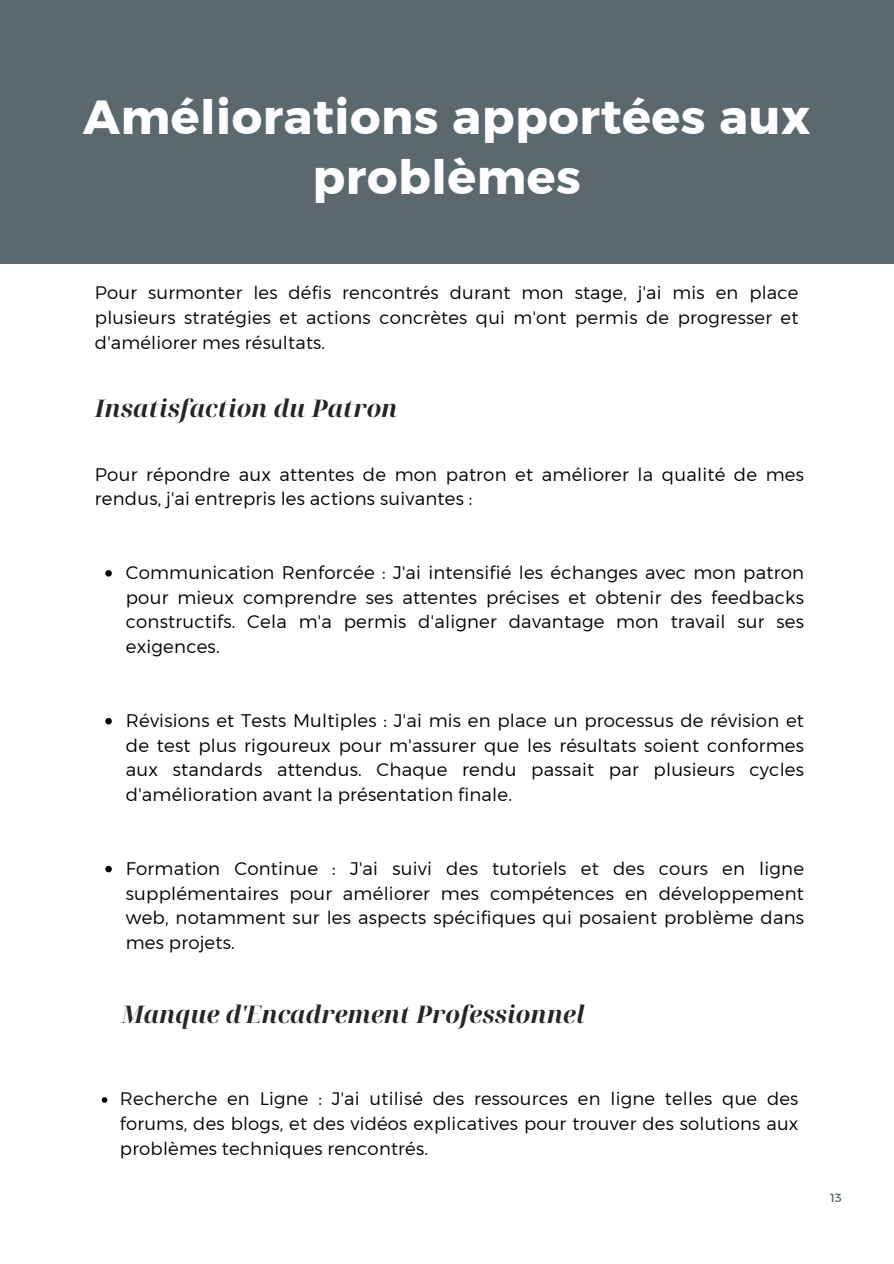
<style>
.page{position:relative;width:894px;height:1264px;background:#fff}
.page>*{position:absolute;margin:0;border:0;box-sizing:border-box;transform-origin:0 0}
.t1{font:47.7px/59.7px "Kief Montaser Bold";letter-spacing:.01em;color:#fff;text-align:center}
.t2{font:italic 700 24.3px "Noto Serif Display";color:#222627}
.t3{font:18.15px/24.6px "Kief Montaser Light";letter-spacing:.01em;color:#000;text-align:justify}
.t4{font:18px/24.8px "Kief Montaser Light";letter-spacing:.01em;color:#000;text-align:justify}
.t5{font:12px "Kief Montaser Regular";color:#5b696f}
</style>
<div class="page">
<div style="left:0;top:0;width:893px;height:264px;background:#5b696f"></div>
<svg style="left:105px;top:570px;width:7px;height:6px"></svg>
<svg style="left:105px;top:718px;width:7px;height:6px"></svg>
<svg style="left:105px;top:865px;width:7px;height:7px"></svg>
<svg style="left:102px;top:1097px;width:5px;height:5px"></svg>
<h1 class="t1" style="left:83px;top:87px;width:728px">Améliorations apportées aux problèmes</h1>
<h2 class="t4" style="left:95px;top:280px;width:704px">Pour surmonter les défis rencontrés durant mon stage, j'ai mis en place plusieurs stratégies et actions concrètes qui m'ont permis de progresser et d'améliorer mes résultats.</h2>
<p class="t2" style="left:95px;top:391px;width:304px">Insatisfaction du Patron</p>
<p class="t3" style="left:95px;top:462px;width:710px">Pour répondre aux attentes de mon patron et améliorer la qualité de mes rendus, j'ai entrepris les actions suivantes :</p>
<p class="t3" style="left:126px;top:560px;width:679px">Communication Renforcée : J'ai intensifié les échanges avec mon patron pour mieux comprendre ses attentes précises et obtenir des feedbacks constructifs. Cela m'a permis d'aligner davantage mon travail sur ses exigences.</p>
<p class="t3" style="left:126px;top:708px;width:679px">Révisions et Tests Multiples : J'ai mis en place un processus de révision et de test plus rigoureux pour m'assurer que les résultats soient conformes aux standards attendus. Chaque rendu passait par plusieurs cycles d'amélioration avant la présentation finale.</p>
<p class="t3" style="left:126px;top:856px;width:679px">Formation Continue : J'ai suivi des tutoriels et des cours en ligne supplémentaires pour améliorer mes compétences en développement web, notamment sur les aspects spécifiques qui posaient problème dans mes projets.</p>
<h2 class="t2" style="left:121px;top:997px;width:465px">Manque d'Encadrement Professionnel</h2>
<p class="t4" style="left:120px;top:1086px;width:679px">Recherche en Ligne : J'ai utilisé des ressources en ligne telles que des forums, des blogs, et des vidéos explicatives pour trouver des solutions aux problèmes techniques rencontrés.</p>
<p class="t5" style="left:830px;top:1190px;width:13px">13</p>
</div>
